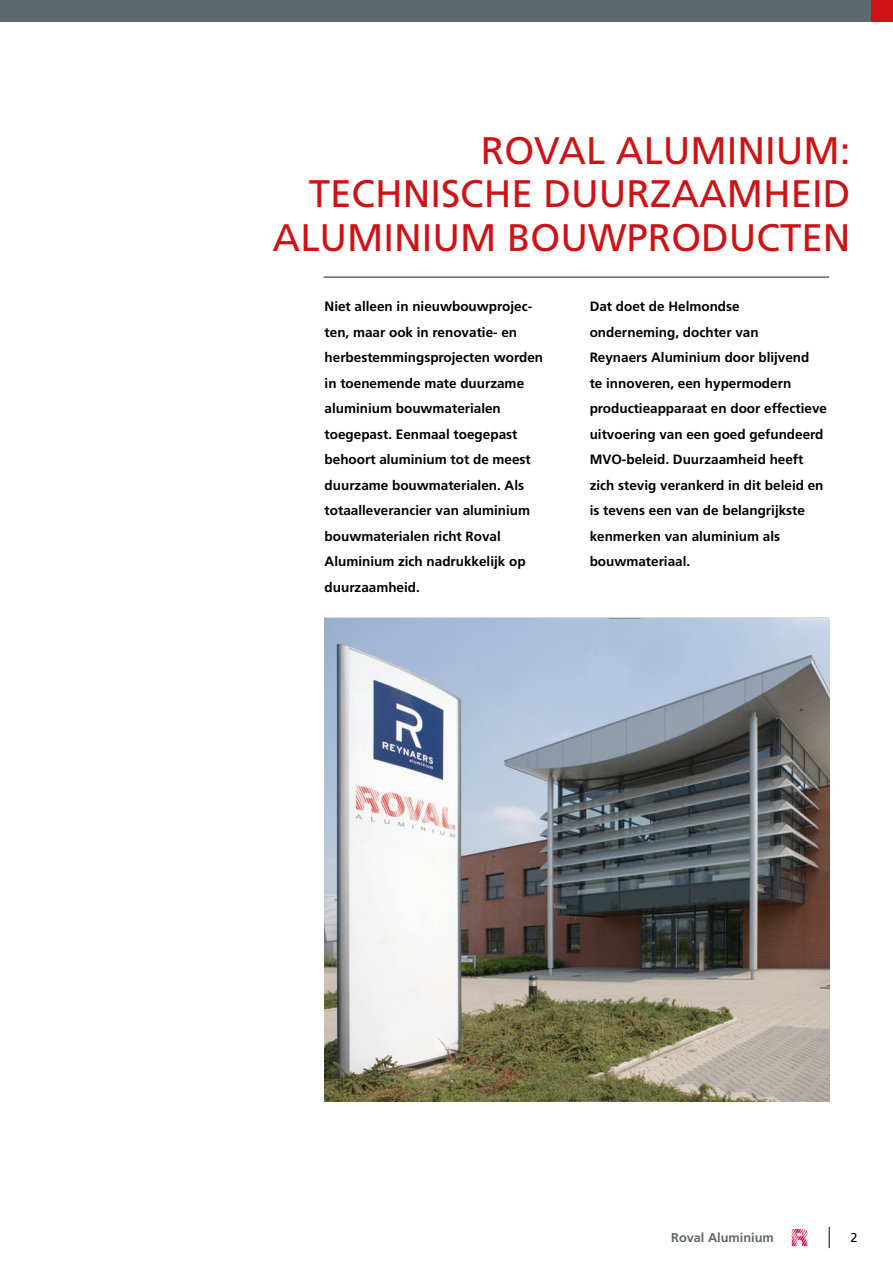
<style>
.page{position:relative;width:893px;height:1263px;background:#fff}
.page>*{position:absolute;margin:0;border:0;box-sizing:border-box;transform-origin:0 0}
.t1{font:38.4px/43.5px "Frutiger LT Std";color:#cd1316;text-align:right}
.t2{font:700 13.5px/25.5px "Frutiger LT Std";color:#000}
.t3{font:700 12.75px "Frutiger LT Std";color:#5d686d}
.t4{font:12.75px "Frutiger";color:#000}
</style>
<div class="page">
<hr style="left:324px;top:276px;width:505px;height:2px;background:#5d686d">
<img style="left:325px;top:618px;width:504px;height:483px">
<div style="left:0;top:0;width:893px;height:21px;background:#5d686d"></div>
<div style="left:872px;top:0;width:21px;height:21px;background:#cd1316"></div>
<svg style="left:792px;top:1229px;width:16px;height:17px"></svg>
<svg style="left:829px;top:1227px;width:1px;height:21px"></svg>
<h1 class="t1" style="left:273px;top:129px;width:579px">ROVAL ALUMINIUM:<br>TECHNISCHE DUURZAAMHEID<br>ALUMINIUM BOUWPRODUCTEN</h1>
<p class="t2" style="left:325px;top:294px;width:220px">Niet alleen in nieuwbouwprojec&shy;ten, maar ook in renovatie- en herbestemmingsprojecten worden in toenemende mate duurzame aluminium bouwmaterialen toegepast. Eenmaal toegepast behoort aluminium tot de meest duurzame bouwmaterialen. Als totaalleverancier van aluminium bouwmaterialen richt Roval<br>Aluminium zich nadrukkelijk op duurzaamheid.</p>
<p class="t2" style="left:590px;top:294px;width:239px">Dat doet de Helmondse onderneming, dochter van<br>Reynaers Aluminium door blijvend<br>te innoveren, een hypermodern productieapparaat en door effectieve uitvoering van een goed gefundeerd<br>MVO-beleid. Duurzaamheid heeft zich stevig verankerd in dit beleid en is tevens een van de belangrijkste kenmerken van aluminium als bouwmateriaal.</p>
<p class="t3" style="left:671px;top:1230px;width:104px">Roval Aluminium</p>
<p class="t4" style="left:850px;top:1230px;width:9px">2</p>
</div>
